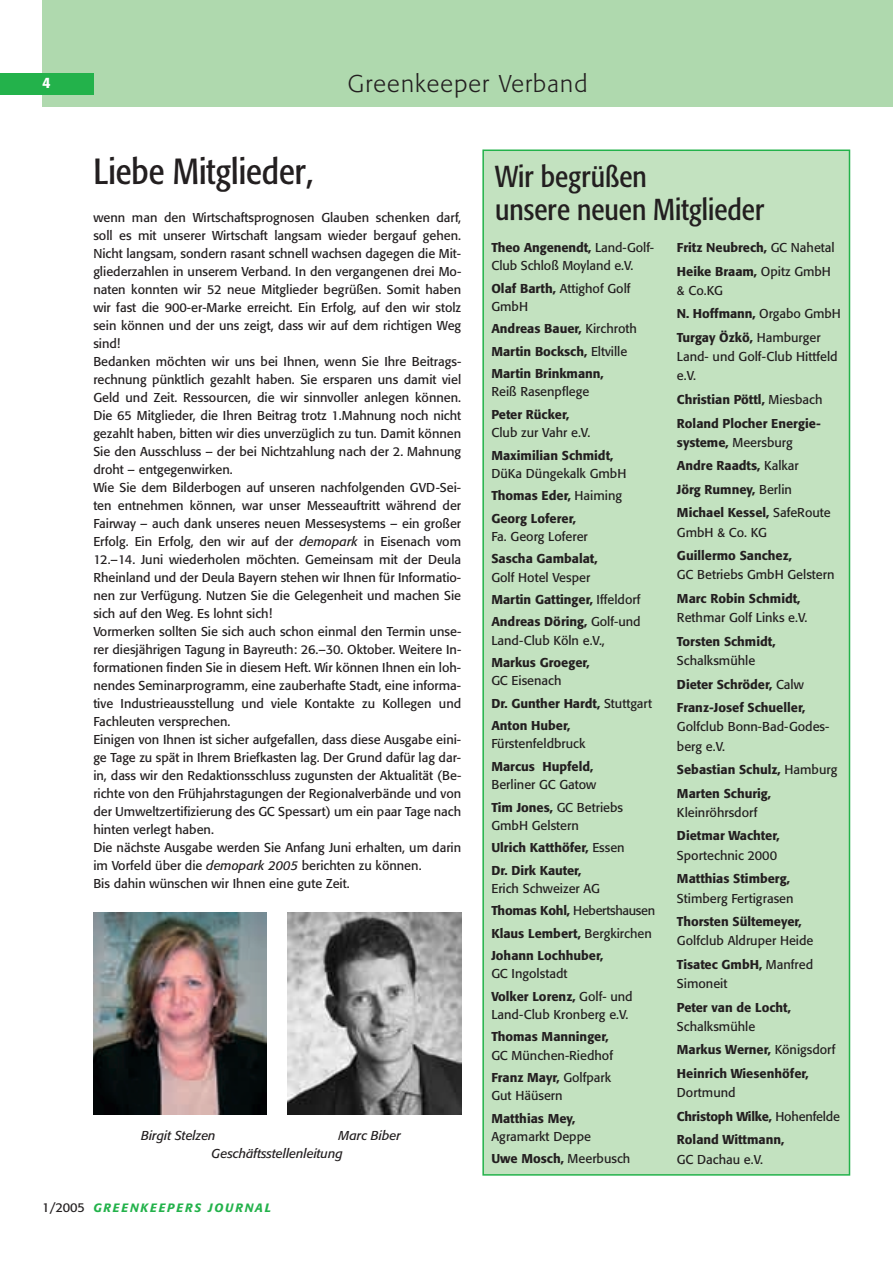
<style>
.page{position:relative;width:893px;height:1263px;background:#fff}
.page>*{position:absolute;margin:0;border:0;box-sizing:border-box;transform-origin:0 0}
.t1{font:36px "Formata Condensed BQ";color:#231f20}
.t2{font:30px/33px "Formata Condensed BQ";color:#231f20}
.t3{font:300 24px "Formata";letter-spacing:.05em;color:#231f20}
.t4{font:500 15px "Formata";color:#fff}
.t5{font:12.75px/18px "Formata";color:#231f20}
.t6{font:500 12.75px/23.5px "Formata";color:#231f20}
.t7{font:italic 12.75px/18px "Formata";color:#231f20}
.t8{font:italic 500 12px "Formata";letter-spacing:.15em;color:#23b24b}
.s1{font-style:italic}
.s2{font-weight:400;font-style:normal;font-size:12.75px;color:#231f20}
.s3{font-weight:500}
.s4{font-weight:400}
</style>
<div class="page">
<div style="left:42px;top:0;width:851px;height:107px;background:#afd9ae"></div>
<div style="left:0;top:73px;width:93px;height:21px;background:#23b24b"></div>
<div style="left:482px;top:149px;width:368px;height:1026px;background:#c3e2c0"></div>
<img style="left:93px;top:913px;width:174px;height:201px">
<img style="left:288px;top:913px;width:173px;height:201px">
<p class="t4" style="left:42px;top:76px;width:10px">4</p>
<h3 class="t3" style="left:348px;top:73px;width:241px">Greenkeeper Verband</h3>
<h1 class="t1" style="left:93px;top:156px;width:222px">Liebe Mitglieder,</h1>
<p class="t5" style="left:93px;top:209px;width:369px">wenn man den Wirtschaftsprognosen Glauben schenken darf, soll es mit unserer Wirtschaft langsam wieder bergauf gehen.<br>Nicht langsam, sondern rasant schnell wachsen dagegen die Mit&shy;gliederzahlen in unserem Verband. In den vergangenen drei Mo&shy;naten konnten wir 52 neue Mitglieder begrüßen. Somit haben wir fast die 900-er-Marke erreicht. Ein Erfolg, auf den wir stolz sein können und der uns zeigt, dass wir auf dem richtigen Weg sind!<br>Bedanken möchten wir uns bei Ihnen, wenn Sie Ihre Beitrags&shy;rechnung pünktlich gezahlt haben. Sie ersparen uns damit viel Geld und Zeit. Ressourcen, die wir sinnvoller anlegen können.<br>Die 65 Mitglieder, die Ihren Beitrag trotz 1.Mahnung noch nicht gezahlt haben, bitten wir dies unverzüglich zu tun. Damit können Sie den Ausschluss – der bei Nichtzahlung nach der 2. Mahnung droht – entgegenwirken.<br>Wie Sie dem Bilderbogen auf unseren nachfolgenden GVD-Sei&shy;ten entnehmen können, war unser Messeauftritt während der Fairway – auch dank unseres neuen Messesystems – ein großer Erfolg. Ein Erfolg, den wir auf der <span class="s1">demopark</span> in Eisenach vom 12.–14. Juni wiederholen möchten. Gemeinsam mit der Deula Rheinland und der Deula Bayern stehen wir Ihnen für Informatio&shy;nen zur Verfügung. Nutzen Sie die Gelegenheit und machen Sie sich auf den Weg. Es lohnt sich!<br>Vormerken sollten Sie sich auch schon einmal den Termin unse&shy;rer diesjährigen Tagung in Bayreuth: 26.–30. Oktober. Weitere In&shy;formationen finden Sie in diesem Heft. Wir können Ihnen ein loh&shy;nendes Seminarprogramm, eine zauberhafte Stadt, eine informa&shy;tive Industrieausstellung und viele Kontakte zu Kollegen und Fachleuten versprechen.<br>Einigen von Ihnen ist sicher aufgefallen, dass diese Ausgabe eini&shy;ge Tage zu spät in Ihrem Briefkasten lag. Der Grund dafür lag dar&shy;in, dass wir den Redaktionsschluss zugunsten der Aktualität (Be&shy;richte von den Frühjahrstagungen der Regionalverbände und von der Umweltzertifizierung des GC Spessart) um ein paar Tage nach hinten verlegt haben.<br>Die nächste Ausgabe werden Sie Anfang Juni erhalten, um darin im Vorfeld über die <span class="s1">demopark 2005</span> berichten zu können.<br>Bis dahin wünschen wir Ihnen eine gute Zeit.</p>
<p class="t7" style="left:141px;top:1127px;width:76px">Birgit Stelzen</p>
<p class="t7" style="left:212px;top:1127px;width:191px;text-indent:127px">Marc Biber<br>Geschäftsstellenleitung</p>
<p class="t8" style="left:42px;top:1202px;width:230px"><span class="s2">1/2005</span> GREENKEEPERS JOURNAL</p>
<h2 class="t2" style="left:495px;top:162px;width:271px">Wir begrüßen<br>unsere neuen Mitglieder</h2>
<p class="t5" style="left:491px;top:239px;width:164px"><span class="s3">Theo Angenendt,</span> Land-Golf-<br>Club Schloß Moyland e.V.</p>
<p class="t5" style="left:491px;top:280px;width:141px"><span class="s3">Olaf Barth,</span> Attighof Golf<br>GmbH</p>
<p class="t6" style="left:491px;top:319px;width:147px;line-height:22.5px">Andreas Bauer, <span class="s4">Kirchroth<br></span>Martin Bocksch, <span class="s4">Eltville<br></span>Martin Brinkmann,</p>
<p class="t5" style="left:491px;top:384px;width:100px">Reiß Rasenpflege</p>
<p class="t6" style="left:491px;top:404px;width:79px">Peter Rücker,</p>
<p class="t5" style="left:491px;top:425px;width:100px">Club zur Vahr e.V.</p>
<p class="t6" style="left:491px;top:444px;width:123px">Maximilian Schmidt,</p>
<p class="t5" style="left:491px;top:463px;width:136px;line-height:22.5px">DüKa Düngekalk GmbH<br><span class="s3">Thomas Eder,</span> Haiming<br><span class="s3">Georg Loferer,</span></p>
<p class="t5" style="left:491px;top:528px;width:98px">Fa. Georg Loferer</p>
<p class="t6" style="left:491px;top:548px;width:108px">Sascha Gambalat,</p>
<p class="t5" style="left:491px;top:567px;width:151px;line-height:22.5px">Golf Hotel Vesper<br><span class="s3">Martin Gattinger,</span> Iffeldorf<br><span class="s3">Andreas Döring,</span> Golf-und</p>
<p class="t5" style="left:491px;top:632px;width:115px">Land-Club Köln e.V.,</p>
<p class="t6" style="left:491px;top:652px;width:100px">Markus Groeger,</p>
<p class="t6" style="left:491px;top:670px;width:162px;line-height:22.5px"><span class="s4">GC Eisenach<br></span>Dr. Gunther Hardt, <span class="s4">Stuttgart<br></span>Anton Huber,</p>
<p class="t5" style="left:491px;top:736px;width:96px">Fürstenfeldbruck</p>
<p class="t6" style="left:491px;top:755px;width:103px">Marcus Hupfeld,</p>
<p class="t5" style="left:491px;top:774px;width:133px;line-height:22.5px">Berliner GC Gatow<br><span class="s3">Tim Jones,</span> GC Betriebs</p>
<p class="t6" style="left:491px;top:815px;width:135px;line-height:22.5px"><span class="s4">GmbH Gelstern<br></span>Ulrich Katthöfer, <span class="s4">Essen<br></span>Dr. Dirk Kauter,</p>
<p class="t5" style="left:491px;top:878px;width:165px;line-height:22.5px">Erich Schweizer AG<br><span class="s3">Thomas Kohl,</span> Hebertshausen<br><span class="s3">Klaus Lembert,</span> Bergkirchen<br><span class="s3">Johann Lochhuber,</span></p>
<p class="t5" style="left:491px;top:964px;width:143px;line-height:22.5px">GC Ingolstadt<br><span class="s3">Volker Lorenz,</span> Golf- und</p>
<p class="t5" style="left:491px;top:1006px;width:139px">Land-Club Kronberg e.V.</p>
<p class="t6" style="left:491px;top:1026px;width:119px">Thomas Manninger,</p>
<p class="t5" style="left:491px;top:1045px;width:123px;line-height:22.5px">GC München-Riedhof<br><span class="s3">Franz Mayr,</span> Golfpark</p>
<p class="t5" style="left:491px;top:1088px;width:73px">Gut Häüsern</p>
<p class="t6" style="left:491px;top:1107px;width:85px">Matthias Mey,</p>
<p class="t5" style="left:491px;top:1126px;width:140px;line-height:22.5px">Agramarkt Deppe<br><span class="s3">Uwe Mosch,</span> Meerbusch</p>
<p class="t6" style="left:677px;top:237px;width:159px">Fritz Neubrech, <span class="s4">GC Nahetal<br></span>Heike Braam, <span class="s4">Opitz GmbH</span></p>
<p class="t5" style="left:677px;top:280px;width:165px;line-height:23.5px">&amp; Co.KG<br><span class="s3">N. Hoffmann,</span> Orgabo GmbH<br><span class="s3">Turgay Özkö,</span> Hamburger</p>
<p class="t5" style="left:677px;top:348px;width:162px;line-height:19.2px">Land- und Golf-Club Hittfeld e.V.</p>
<p class="t6" style="left:677px;top:389px;width:147px">Christian Pöttl, <span class="s4">Miesbach<br></span>Roland Plocher Energie-</p>
<p class="t6" style="left:677px;top:431px;width:155px">systeme, <span class="s4">Meersburg<br></span>Andre Raadts, <span class="s4">Kalkar<br></span>Jörg Rumney, <span class="s4">Berlin<br></span>Michael Kessel, <span class="s4">SafeRoute</span></p>
<p class="t5" style="left:677px;top:524px;width:92px">GmbH &amp; Co. KG</p>
<p class="t6" style="left:677px;top:545px;width:116px">Guillermo Sanchez,</p>
<p class="t5" style="left:677px;top:567px;width:159px">GC Betriebs GmbH Gelstern</p>
<p class="t6" style="left:677px;top:588px;width:125px">Marc Robin Schmidt,</p>
<p class="t5" style="left:677px;top:610px;width:132px">Rethmar Golf Links e.V.</p>
<p class="t6" style="left:677px;top:630px;width:100px">Torsten Schmidt,</p>
<p class="t6" style="left:677px;top:650px;width:130px"><span class="s4">Schalksmühle<br></span>Dieter Schröder, <span class="s4">Calw<br></span>Franz-Josef Schueller,</p>
<p class="t5" style="left:677px;top:718px;width:154px;line-height:19.2px">Golfclub Bonn-Bad-Godes&shy;berg e.V.</p>
<p class="t6" style="left:677px;top:759px;width:162px">Sebastian Schulz, <span class="s4">Hamburg<br></span>Marten Schurig,</p>
<p class="t5" style="left:677px;top:804px;width:82px">Kleinröhrsdorf</p>
<p class="t6" style="left:677px;top:825px;width:104px">Dietmar Wachter,</p>
<p class="t5" style="left:677px;top:847px;width:102px">Sportechnic 2000</p>
<p class="t6" style="left:677px;top:868px;width:114px">Matthias Stimberg,</p>
<p class="t5" style="left:677px;top:890px;width:118px">Stimberg Fertigrasen</p>
<p class="t6" style="left:677px;top:911px;width:126px">Thorsten Sültemeyer,</p>
<p class="t5" style="left:677px;top:930px;width:138px;line-height:23.5px">Golfclub Aldruper Heide<br><span class="s3">Tisatec GmbH,</span> Manfred</p>
<p class="t5" style="left:677px;top:975px;width:52px">Simoneit</p>
<p class="t6" style="left:677px;top:996px;width:115px">Peter van de Locht,</p>
<p class="t6" style="left:677px;top:1015px;width:160px"><span class="s4">Schalksmühle<br></span>Markus Werner, <span class="s4">Königsdorf<br></span>Heinrich Wiesenhöfer,</p>
<p class="t6" style="left:677px;top:1082px;width:165px"><span class="s4">Dortmund<br></span>Christoph Wilke, <span class="s4">Hohenfelde<br></span>Roland Wittmann,</p>
<p class="t5" style="left:677px;top:1151px;width:88px">GC Dachau e.V.</p>
</div>
